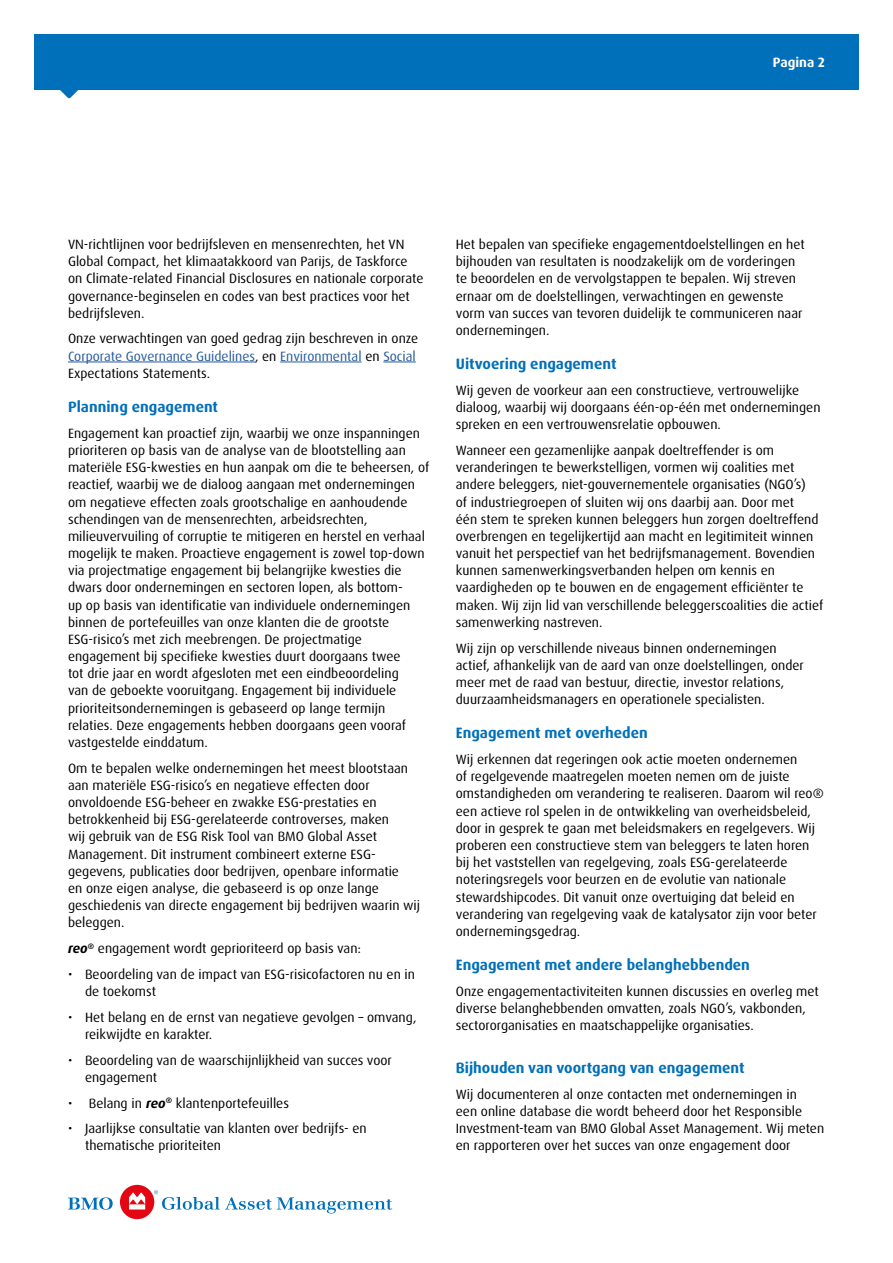
<style>
.page{position:relative;width:893px;height:1263px;background:#fff}
.page>*{position:absolute;margin:0;border:0;box-sizing:border-box;transform-origin:0 0}
.t1{font:700 15px "Dax Pro";color:#0070ba}
.t2{font:13.5px/17.1px "Dax Pro";color:#000}
.t3{font:700 13.5px "Dax Pro";color:#fff}
.s1{color:#275b9b}
.s2{font-weight:700;font-style:italic}
</style>
<div class="page">
<div style="left:34px;top:34px;width:825px;height:56px;background:#0070ba"></div>
<svg style="left:60px;top:90px;width:18px;height:8px"></svg>
<hr style="left:68px;top:362px;width:187px;height:1px;background:#275b9b">
<hr style="left:280px;top:362px;width:82px;height:1px;background:#275b9b">
<hr style="left:383px;top:362px;width:33px;height:1px;background:#275b9b">
<svg style="left:68px;top:1197px;width:45px;height:13px"></svg>
<div style="left:120px;top:1185px;width:34px;height:34px;background:#e30613;border-radius:50%"></div>
<svg style="left:129px;top:1192px;width:16px;height:17px"></svg>
<svg style="left:154px;top:1190px;width:238px;height:23px"></svg>
<p class="t3" style="left:773px;top:54px;width:54px">Pagina 2</p>
<p class="t2" style="left:68px;top:236px;width:357px">VN-richtlijnen voor bedrijfsleven en mensenrechten, het VN Global Compact, het klimaatakkoord van Parijs, de Taskforce on Climate-related Financial Disclosures en nationale corporate governance-beginselen en codes van best practices voor het bedrijfsleven.</p>
<p class="t2" style="left:68px;top:330px;width:352px">Onze verwachtingen van goed gedrag zijn beschreven in onze<br><span class="s1">Corporate Governance Guidelines</span>, en <span class="s1">Environmental</span> en <span class="s1">Social<br></span>Expectations Statements.</p>
<p class="t1" style="left:68px;top:397px;width:152px">Planning engagement</p>
<p class="t2" style="left:68px;top:425px;width:363px">Engagement kan proactief zijn, waarbij we onze inspanningen prioriteren op basis van de analyse van de blootstelling aan materiële ESG-kwesties en hun aanpak om die te beheersen, of reactief, waarbij we de dialoog aangaan met ondernemingen om negatieve effecten zoals grootschalige en aanhoudende schendingen van de mensenrechten, arbeidsrechten, milieuvervuiling of corruptie te mitigeren en herstel en verhaal mogelijk te maken. Proactieve engagement is zowel top-down via projectmatige engagement bij belangrijke kwesties die dwars door ondernemingen en sectoren lopen, als bottom-<br>up op basis van identificatie van individuele ondernemingen binnen de portefeuilles van onze klanten die de grootste ESG-risico’s met zich meebrengen. De projectmatige engagement bij specifieke kwesties duurt doorgaans twee<br>tot drie jaar en wordt afgesloten met een eindbeoordeling<br>van de geboekte vooruitgang. Engagement bij individuele prioriteitsondernemingen is gebaseerd op lange termijn relaties. Deze engagements hebben doorgaans geen vooraf vastgestelde einddatum.</p>
<p class="t2" style="left:68px;top:759px;width:354px">Om te bepalen welke ondernemingen het meest blootstaan aan materiële ESG-risico’s en negatieve effecten door onvoldoende ESG-beheer en zwakke ESG-prestaties en betrokkenheid bij ESG-gerelateerde controverses, maken<br>wij gebruik van de ESG Risk Tool van BMO Global Asset Management. Dit instrument combineert externe ESG&shy;gegevens, publicaties door bedrijven, openbare informatie<br>en onze eigen analyse, die gebaseerd is op onze lange geschiedenis van directe engagement bij bedrijven waarin wij beleggen.</p>
<p class="t2" style="left:68px;top:940px;width:294px"><span class="s2">reo</span><sup>®</sup> engagement wordt geprioriteerd op basis van:</p>
<p class="t2" style="left:85px;top:965px;width:332px;text-indent:-17px">• Beoordeling van de impact van ESG-risicofactoren nu en in de toekomst</p>
<p class="t2" style="left:85px;top:1008px;width:333px;text-indent:-17px">• Het belang en de ernst van negatieve gevolgen – omvang, reikwijdte en karakter.</p>
<p class="t2" style="left:85px;top:1051px;width:308px;text-indent:-17px">• Beoordeling van de waarschijnlijkheid van succes voor engagement</p>
<p class="t2" style="left:68px;top:1094px;width:222px">• Belang in <span class="s2">reo</span><sup>®</sup> klantenportefeuilles</p>
<p class="t2" style="left:85px;top:1120px;width:283px;text-indent:-17px">• Jaarlijkse consultatie van klanten over bedrijfs- en thematische prioriteiten</p>
<p class="t2" style="left:456px;top:236px;width:350px">Het bepalen van specifieke engagementdoelstellingen en het bijhouden van resultaten is noodzakelijk om de vorderingen te beoordelen en de vervolgstappen te bepalen. Wij streven ernaar om de doelstellingen, verwachtingen en gewenste vorm van succes van tevoren duidelijk te communiceren naar ondernemingen.</p>
<p class="t1" style="left:456px;top:354px;width:162px">Uitvoering engagement</p>
<p class="t2" style="left:456px;top:382px;width:366px">Wij geven de voorkeur aan een constructieve, vertrouwelijke dialoog, waarbij wij doorgaans één-op-één met ondernemingen spreken en een vertrouwensrelatie opbouwen.</p>
<p class="t2" style="left:456px;top:442px;width:369px">Wanneer een gezamenlijke aanpak doeltreffender is om veranderingen te bewerkstelligen, vormen wij coalities met andere beleggers, niet-gouvernementele organisaties (NGO’s)<br>of industriegroepen of sluiten wij ons daarbij aan. Door met<br>één stem te spreken kunnen beleggers hun zorgen doeltreffend overbrengen en tegelijkertijd aan macht en legitimiteit winnen vanuit het perspectief van het bedrijfsmanagement. Bovendien kunnen samenwerkingsverbanden helpen om kennis en vaardigheden op te bouwen en de engagement efficiënter te maken. Wij zijn lid van verschillende beleggerscoalities die actief samenwerking nastreven.</p>
<p class="t2" style="left:456px;top:639px;width:350px">Wij zijn op verschillende niveaus binnen ondernemingen actief, afhankelijk van de aard van onze doelstellingen, onder meer met de raad van bestuur, directie, investor relations, duurzaamheidsmanagers en operationele specialisten.</p>
<p class="t1" style="left:456px;top:723px;width:194px">Engagement met overheden</p>
<p class="t2" style="left:456px;top:751px;width:369px">Wij erkennen dat regeringen ook actie moeten ondernemen<br>of regelgevende maatregelen moeten nemen om de juiste omstandigheden om verandering te realiseren. Daarom wil reo® een actieve rol spelen in de ontwikkeling van overheidsbeleid, door in gesprek te gaan met beleidsmakers en regelgevers. Wij proberen een constructieve stem van beleggers te laten horen bij het vaststellen van regelgeving, zoals ESG-gerelateerde noteringsregels voor beurzen en de evolutie van nationale stewardshipcodes. Dit vanuit onze overtuiging dat beleid en verandering van regelgeving vaak de katalysator zijn voor beter ondernemingsgedrag.</p>
<p class="t1" style="left:456px;top:955px;width:296px">Engagement met andere belanghebbenden</p>
<p class="t2" style="left:456px;top:983px;width:364px">Onze engagementactiviteiten kunnen discussies en overleg met diverse belanghebbenden omvatten, zoals NGO’s, vakbonden, sectororganisaties en maatschappelijke organisaties.</p>
<p class="t1" style="left:456px;top:1058px;width:290px">Bijhouden van voortgang van engagement</p>
<p class="t2" style="left:456px;top:1086px;width:370px">Wij documenteren al onze contacten met ondernemingen in<br>een online database die wordt beheerd door het Responsible Investment-team van BMO Global Asset Management. Wij meten en rapporteren over het succes van onze engagement door</p>
</div>
